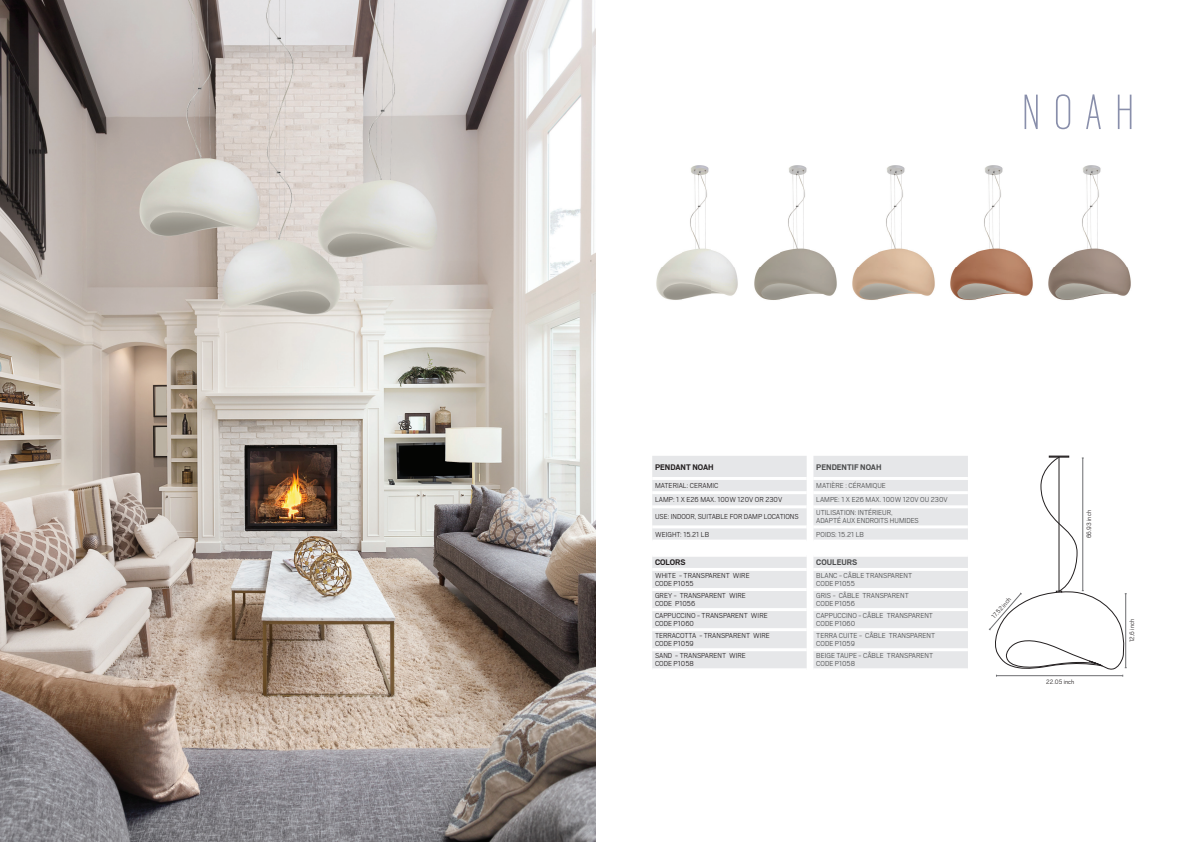
<style>
.page{position:relative;width:1191px;height:842px;background:#fff}
.page>*{position:absolute;margin:0;border:0;box-sizing:border-box;transform-origin:0 0}
.t1{font:100 55px "Scout Cond";color:#898fab}
.t2{font:700 9px "Scout";color:#4b4c4d}
.t3{font:700 9px "Scout";color:#231f20}
.t4{font:300 8px/8px "Scout";color:#4b4c4d}
.t5{font:300 8px/8px "Scout";color:#231f20}
.t6{font:300 7px "Scout";color:#231f20}
</style>
<div class="page">
<svg style="left:652px;top:456px;width:316px;height:212px;fill:#e6e7e9"></svg>
<hr style="left:652px;top:477px;width:154px;height:3px;background:#fff">
<svg style="left:806px;top:477px;width:7px;height:3px"></svg>
<hr style="left:813px;top:477px;width:155px;height:3px;background:#fff">
<hr style="left:652px;top:491px;width:154px;height:3px;background:#fff">
<svg style="left:806px;top:491px;width:7px;height:3px"></svg>
<hr style="left:813px;top:491px;width:155px;height:3px;background:#fff">
<hr style="left:652px;top:505px;width:154px;height:3px;background:#fff">
<svg style="left:806px;top:505px;width:7px;height:3px"></svg>
<hr style="left:813px;top:505px;width:155px;height:3px;background:#fff">
<hr style="left:652px;top:525px;width:154px;height:3px;background:#fff">
<svg style="left:806px;top:525px;width:7px;height:3px"></svg>
<hr style="left:813px;top:525px;width:155px;height:3px;background:#fff">
<hr style="left:652px;top:540px;width:154px;height:3px;background:#fff">
<svg style="left:806px;top:540px;width:7px;height:3px"></svg>
<hr style="left:813px;top:540px;width:155px;height:3px;background:#fff">
<hr style="left:652px;top:554px;width:154px;height:3px;background:#fff">
<svg style="left:806px;top:554px;width:7px;height:3px"></svg>
<hr style="left:813px;top:554px;width:155px;height:3px;background:#fff">
<hr style="left:652px;top:568px;width:154px;height:3px;background:#fff">
<svg style="left:806px;top:568px;width:7px;height:3px"></svg>
<hr style="left:813px;top:568px;width:155px;height:3px;background:#fff">
<hr style="left:652px;top:588px;width:154px;height:3px;background:#fff">
<svg style="left:806px;top:588px;width:7px;height:3px"></svg>
<hr style="left:813px;top:588px;width:155px;height:3px;background:#fff">
<hr style="left:652px;top:608px;width:154px;height:3px;background:#fff">
<svg style="left:806px;top:608px;width:7px;height:3px"></svg>
<hr style="left:813px;top:608px;width:155px;height:3px;background:#fff">
<hr style="left:652px;top:628px;width:154px;height:3px;background:#fff">
<svg style="left:806px;top:628px;width:7px;height:3px"></svg>
<hr style="left:813px;top:628px;width:155px;height:3px;background:#fff">
<hr style="left:652px;top:648px;width:154px;height:3px;background:#fff">
<svg style="left:806px;top:648px;width:7px;height:3px"></svg>
<hr style="left:813px;top:648px;width:155px;height:3px;background:#fff">
<svg style="left:988px;top:456px;width:138px;height:221px"></svg>
<img style="left:656px;top:165px;width:82px;height:135px">
<img style="left:852px;top:165px;width:83px;height:135px">
<img style="left:1048px;top:165px;width:83px;height:135px">
<img style="left:950px;top:165px;width:83px;height:135px">
<img style="left:754px;top:165px;width:83px;height:135px">
<img style="left:0;top:0;width:595px;height:842px">
<h1 class="t1" style="left:1021px;top:76px;width:114px">NOAH</h1>
<p class="t3" style="left:655px;top:461px;width:60px">PENDANT NOAH</p>
<p class="t2" style="left:816px;top:461px;width:67px">PENDENTIF NOAH</p>
<p class="t5" style="left:655px;top:481px;width:65px">MATERIAL: CERAMIC</p>
<p class="t4" style="left:816px;top:481px;width:71px">MATIÈRE : CÉRAMIQUE</p>
<p class="t5" style="left:655px;top:495px;width:129px">LAMP: 1 X E26 MAX. 100W 120V OR 230V</p>
<p class="t4" style="left:816px;top:495px;width:133px">LAMPE: 1 X E26 MAX. 100W 120V OU 230V</p>
<p class="t5" style="left:655px;top:512px;width:145px">USE: INDOOR, SUITABLE FOR DAMP LOCATIONS</p>
<p class="t4" style="left:816px;top:508px;width:104px">UTILISATION: INTÉRIEUR,<br>ADAPTÉ AUX ENDROITS HUMIDES</p>
<p class="t5" style="left:655px;top:530px;width:56px">WEIGHT: 15.21 LB</p>
<p class="t4" style="left:816px;top:530px;width:49px">POIDS: 15.21 LB</p>
<p class="t3" style="left:655px;top:557px;width:32px">COLORS</p>
<p class="t2" style="left:816px;top:557px;width:42px">COULEURS</p>
<p class="t5" style="left:655px;top:571px;width:96px">WHITE - TRANSPARENT WIRE<br>CODE P1055</p>
<p class="t4" style="left:816px;top:571px;width:97px">BLANC - CÂBLE TRANSPARENT<br>CODE P1055</p>
<p class="t5" style="left:655px;top:591px;width:92px">GREY - TRANSPARENT WIRE<br>CODE P1056</p>
<p class="t4" style="left:816px;top:591px;width:94px">GRIS - CÂBLE TRANSPARENT<br>CODE P1056</p>
<p class="t5" style="left:655px;top:611px;width:114px">CAPPUCCINO - TRANSPARENT WIRE<br>CODE P1060</p>
<p class="t4" style="left:816px;top:611px;width:118px">CAPPUCCINO - CÂBLE TRANSPARENT<br>CODE P1060</p>
<p class="t5" style="left:655px;top:631px;width:116px">TERRACOTTA - TRANSPARENT WIRE<br>CODE P1059</p>
<p class="t4" style="left:816px;top:631px;width:120px">TERRA CUITE - CÂBLE TRANSPARENT<br>CODE P1059</p>
<p class="t5" style="left:655px;top:651px;width:92px">SAND - TRANSPARENT WIRE<br>CODE P1058</p>
<p class="t4" style="left:816px;top:651px;width:118px">BEIGE TAUPE - CÂBLE TRANSPARENT<br>CODE P1058</p>
<p class="t6" style="left:989px;top:615px;width:27px;rotate:-49deg">17.52 inch</p>
<p class="t6" style="left:1084px;top:538px;width:30px;rotate:-90deg">66.93 inch</p>
<p class="t6" style="left:1046px;top:678px;width:30px">22.05 inch</p>
<p class="t6" style="left:1127px;top:642px;width:25px;rotate:-90deg">12,6 inch</p>
</div>
